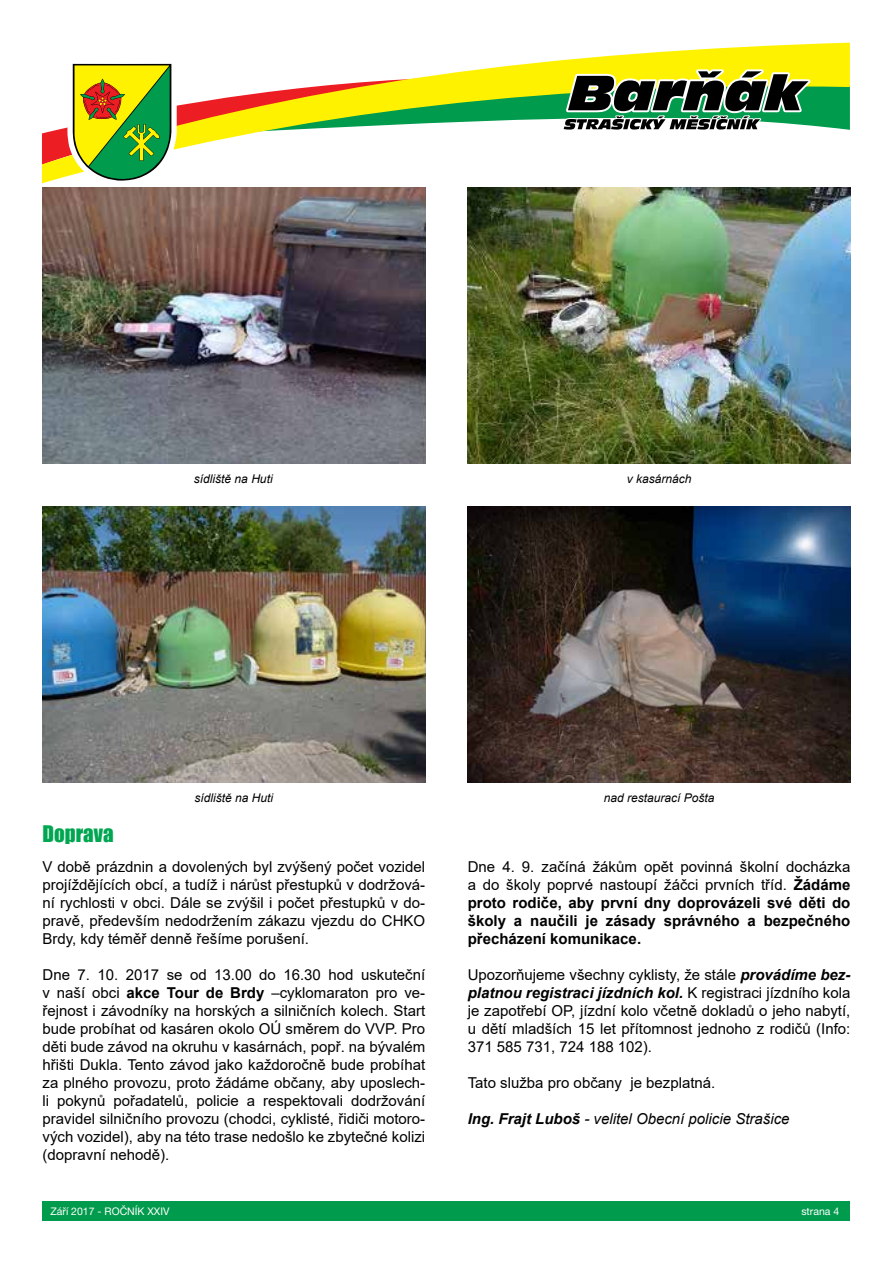
<style>
.page{position:relative;width:893px;height:1263px;background:#fff}
.page>*{position:absolute;margin:0;border:0;box-sizing:border-box;transform-origin:0 0}
.t1{font:21px "Impact";color:#00a651}
.t2{font:15px/18px "Arial";color:#000;text-align:justify}
.t3{font:700 15px/18px "Arial";color:#000;text-align:justify}
.t4{font:italic 15px "Arial";color:#000}
.t5{font:italic 12px "Arial";color:#000}
.t6{font:10.5px "Helvetica Neue LT Pro";color:#fff}
.s1{font-weight:700}
.s2{font-weight:400}
.s3{font-weight:700;font-style:italic}
</style>
<div class="page">
<svg style="left:575px;top:43px;width:275px;height:16px;fill:#fff200"></svg>
<div style="left:42px;top:1201px;width:808px;height:19px;background:#009b4c"></div>
<svg style="left:42px;top:59px;width:808px;height:185px"></svg>
<img style="left:43px;top:506px;width:382px;height:276px">
<img style="left:468px;top:506px;width:382px;height:276px">
<img style="left:43px;top:187px;width:382px;height:276px">
<img style="left:468px;top:187px;width:382px;height:276px">
<p class="t5" style="left:194px;top:471px;width:80px">sídliště na Huti</p>
<p class="t5" style="left:627px;top:471px;width:66px">v kasárnách</p>
<p class="t5" style="left:195px;top:790px;width:80px">sídliště na Huti</p>
<h1 class="t1" style="left:43px;top:817px;width:73px">Doprava</h1>
<p class="t2" style="left:43px;top:858px;width:384px">V době prázdnin a dovolených byl zvýšený počet vozidel projíždějících obcí, a tudíž i nárůst přestupků v dodržová&shy;ní rychlosti v obci. Dále se zvýšil i počet přestupků v do&shy;pravě, především nedodržením zákazu vjezdu do CHKO Brdy, kdy téměř denně řešíme porušení.</p>
<p class="t2" style="left:43px;top:966px;width:384px">Dne 7. 10. 2017 se od 13.00 do 16.30 hod uskuteční v naší obci <span class="s1">akce Tour de Brdy</span> –cyklomaraton pro ve&shy;řejnost i závodníky na horských a silničních kolech. Start bude probíhat od kasáren okolo OÚ směrem do VVP. Pro děti bude závod na okruhu v kasárnách, popř. na bývalém hřišti Dukla. Tento závod jako každoročně bude probíhat za plného provozu, proto žádáme občany, aby uposlech&shy;li pokynů pořadatelů, policie a respektovali dodržování pravidel silničního provozu (chodci, cyklisté, řidiči motoro&shy;vých vozidel), aby na této trase nedošlo ke zbytečné kolizi (dopravní nehodě).</p>
<p class="t5" style="left:604px;top:790px;width:112px">nad restaurací Pošta</p>
<p class="t3" style="left:468px;top:858px;width:384px"><span class="s2">Dne 4. 9. začíná žákům opět povinná školní docházka a do školy poprvé nastoupí žáčci prvních tříd.</span> Žádáme proto rodiče, aby první dny doprovázeli své děti do školy a naučili je zásady správného a bezpečného přecházení komunikace.</p>
<p class="t2" style="left:468px;top:965px;width:384px">Upozorňujeme všechny cyklisty, že stále <span class="s3">provádíme bez&shy;platnou registraci jízdních kol.</span> K registraci jízdního kola je zapotřebí OP, jízdní kolo včetně dokladů o jeho nabytí, u dětí mladších 15 let přítomnost jednoho z rodičů (Info:<br>371 585 731, 724 188 102).</p>
<p class="t2" style="left:468px;top:1073px;width:249px">Tato služba pro občany je bezplatná.</p>
<p class="t4" style="left:468px;top:1109px;width:323px"><span class="s1">Ing. Frajt Luboš</span> - velitel Obecní policie Strašice</p>
<p class="t6" style="left:50px;top:1204px;width:121px">Září 2017 - ROČNÍK XXIV</p>
<p class="t6" style="left:801px;top:1204px;width:39px">strana 4</p>
</div>
